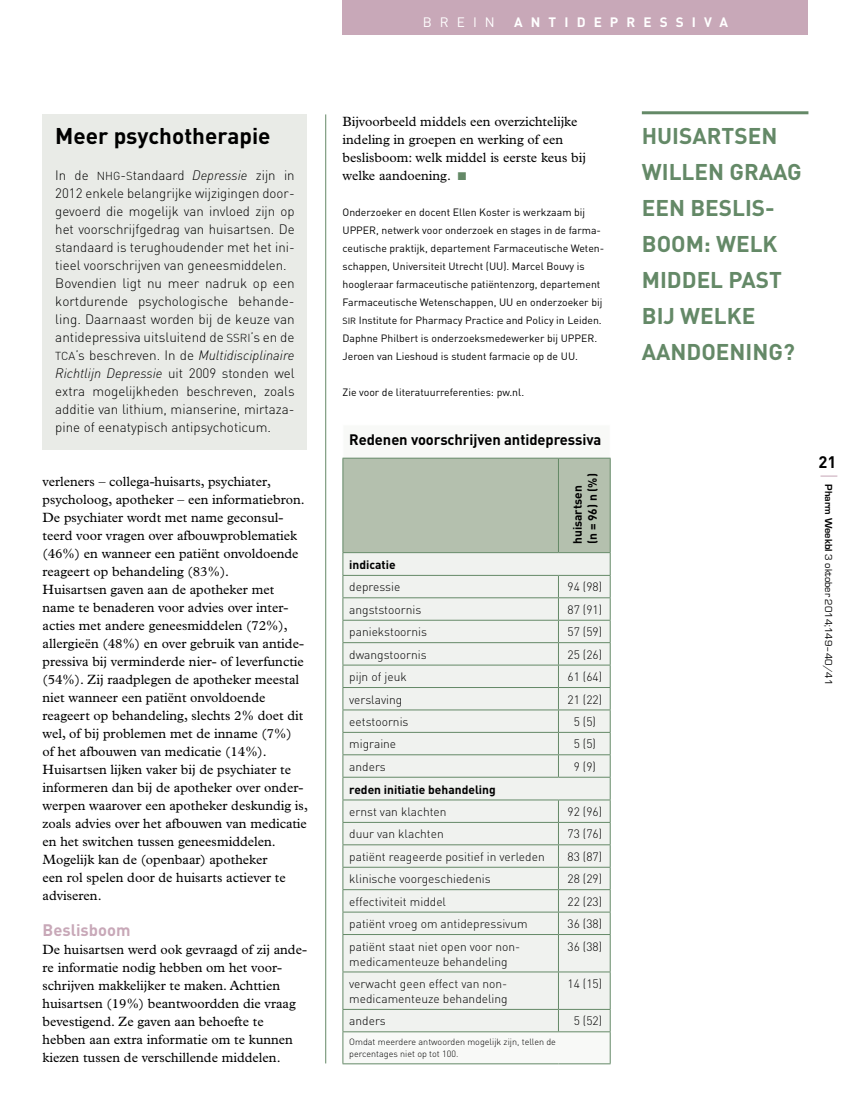
<style>
.page{position:relative;width:851px;height:1106px;background:#fff}
.page>*{position:absolute;margin:0;border:0;box-sizing:border-box;transform-origin:0 0}
.t1{font:700 22.5px/36px "DIN";color:#648967}
.t2{font:700 22.5px "DIN";color:#000}
.t3{font:700 16.5px "DIN";color:#c8a8b8}
.t4{font:700 16.5px "DIN";color:#000}
.t5{font:700 15px "DIN";letter-spacing:-.005em;color:#000}
.t6{font:13.5px/18px "Plantin Std";color:#000}
.t7{font:300 13.5px/18px "DIN";color:#000}
.t8{font:700 13.5px "DIN";letter-spacing:.6em;color:#fff}
.t9{font:13.5px "DIN";letter-spacing:.6em;color:#fff}
.t10{font:300 12px/15px "DIN";color:#000}
.t11{font:700 12px/15px "DIN";color:#000}
.t12{font:10.5px/18px "DIN";color:#000}
.t13{font:10.5px "Eurostile";color:#000}
.t14{font:300 9px/12px "DIN";color:#000}
.s1{font-family:"DIN Light SC850";font-weight:400;font-size:11.55px}
.s2{font-family:"DIN Light SC850";font-weight:400}
.s3{font-style:italic}
.s4{color:#648967}
.s5{font-family:"DIN Regular SC850";font-size:8.85px}
.s6{font-family:"DIN";font-weight:300;font-size:19.5px;color:#c8a8b8}
.s7{font-weight:700}
</style>
<div class="page">
<div style="left:342px;top:0;width:466px;height:34px;background:#c8a8b8"></div>
<div style="left:43px;top:114px;width:264px;height:336px;background:#e9ebe7"></div>
<hr style="left:641px;top:111px;width:167px;height:3px;background:#648967">
<div style="left:343px;top:935px;width:266px;height:96px;background:#f0f2ef"></div>
<hr style="left:342px;top:934px;width:216px;height:1px;background:#648967">
<hr style="left:558px;top:934px;width:52px;height:1px;background:#648967">
<hr style="left:558px;top:934px;width:1px;height:37px;background:#648967">
<hr style="left:342px;top:971px;width:216px;height:1px;background:#648967">
<hr style="left:558px;top:971px;width:52px;height:1px;background:#648967">
<hr style="left:558px;top:972px;width:1px;height:37px;background:#648967">
<hr style="left:342px;top:1009px;width:216px;height:1px;background:#648967">
<hr style="left:558px;top:1009px;width:52px;height:1px;background:#648967">
<svg style="left:558px;top:1009px;width:1px;height:22px"></svg>
<hr style="left:342px;top:934px;width:1px;height:37px;background:#648967">
<hr style="left:609px;top:934px;width:1px;height:37px;background:#648967">
<hr style="left:342px;top:972px;width:1px;height:37px;background:#648967">
<hr style="left:609px;top:972px;width:1px;height:37px;background:#648967">
<svg style="left:342px;top:1009px;width:1px;height:22px"></svg>
<svg style="left:609px;top:1009px;width:1px;height:22px"></svg>
<hr style="left:342px;top:1031px;width:216px;height:1px;background:#648967">
<hr style="left:342px;top:1032px;width:1px;height:31px;background:#648967">
<hr style="left:558px;top:1031px;width:52px;height:1px;background:#648967">
<hr style="left:609px;top:1032px;width:1px;height:31px;background:#648967">
<hr style="left:342px;top:1063px;width:216px;height:1px;background:#648967">
<hr style="left:558px;top:1063px;width:52px;height:1px;background:#648967">
<svg style="left:342px;top:458px;width:268px;height:476px"></svg>
<hr style="left:342px;top:799px;width:216px;height:1px;background:#648967">
<hr style="left:558px;top:799px;width:52px;height:1px;background:#648967">
<hr style="left:325px;top:114px;width:1px;height:949px;background:#648967">
<p class="t9" style="left:422px;top:14px;width:74px">BREIN</p>
<p class="t8" style="left:514px;top:13px;width:215px">ANTIDEPRESSIVA</p>
<h1 class="t2" style="left:55px;top:121px;width:217px">Meer psychotherapie</h1>
<p class="t7" style="left:55px;top:166px;width:241px">In de <span class="s1">NHG</span><span class="s2">-</span><span class="s1">S</span>tandaard <span class="s3">Depressie</span> zijn in 2012 enkele belangrijke wijzigingen door&shy;gevoerd die mogelijk van invloed zijn op het voorschrijfgedrag van huisartsen. De standaard is terughoudender met het ini&shy;tieel voorschrijven van geneesmiddelen.<br>Bovendien ligt nu meer nadruk op een kortdurende psychologische behande&shy;ling. Daarnaast worden bij de keuze van antidepressiva uitsluitend de <span class="s1">SSRI</span>’s en de <span class="s1">TCA</span>’s beschreven. In de <span class="s3">Multidisciplinaire Richtlijn Depressie</span> uit 2009 stonden wel extra mogelijkheden beschreven, zoals additie van lithium, mianserine, mirtaza&shy;pine of eenatypisch antipsychoticum.</p>
<p class="t6" style="left:43px;top:473px;width:267px">verleners – collega-huisarts, psychiater, psycholoog, apotheker – een informatiebron.<br>De psychiater wordt met name geconsul&shy;teerd voor vragen over afbouwproblematiek (46%) en wanneer een patiënt onvoldoende reageert op behandeling (83%).<br>Huisartsen gaven aan de apotheker met name te benaderen voor advies over inter&shy;acties met andere geneesmiddelen (72%), allergieën (48%) en over gebruik van antide&shy;pressiva bij verminderde nier- of leverfunctie (54%). Zij raadplegen de apotheker meestal niet wanneer een patiënt onvoldoende reageert op behandeling, slechts 2% doet dit wel, of bij problemen met de inname (7%)<br>of het afbouwen van medicatie (14%).<br>Huisartsen lijken vaker bij de psychiater te informeren dan bij de apotheker over onder&shy;werpen waarover een apotheker deskundig is, zoals advies over het afbouwen van medicatie en het switchen tussen geneesmiddelen.<br>Mogelijk kan de (openbaar) apotheker<br>een rol spelen door de huisarts actiever te adviseren.</p>
<p class="t3" style="left:43px;top:919px;width:89px">Beslisboom</p>
<p class="t6" style="left:43px;top:941px;width:266px">De huisartsen werd ook gevraagd of zij ande&shy;re informatie nodig hebben om het voor&shy;schrijven makkelijker te maken. Achttien huisartsen (19%) beantwoordden die vraag bevestigend. Ze gaven aan behoefte te hebben aan extra informatie om te kunnen kiezen tussen de verschillende middelen.</p>
<p class="t6" style="left:342px;top:113px;width:245px">Bijvoorbeeld middels een overzichtelijke indeling in groepen en werking of een beslisboom: welk middel is eerste keus bij welke aandoening. <span class="s4">■</span></p>
<p class="t12" style="left:342px;top:203px;width:263px">Onderzoeker en docent Ellen Koster is werkzaam bij UPPER, netwerk voor onderzoek en stages in de farma&shy;ceutische praktijk, departement Farmaceutische Weten&shy;schappen, Universiteit Utrecht (UU). Marcel Bouvy is hoogleraar farmaceutische patiëntenzorg, departement Farmaceutische Wetenschappen, UU en onderzoeker bij <span class="s5">sir</span> Institute for Pharmacy Practice and Policy in Leiden.<br>Daphne Philbert is onderzoeksmedewerker bij UPPER.<br>Jeroen van Lieshoud is student farmacie op de UU.</p>
<p class="t12" style="left:342px;top:383px;width:183px">Zie voor de literatuurreferenties: pw.nl.</p>
<p class="t5" style="left:349px;top:430px;width:253px">Redenen voorschrijven antidepressiva</p>
<p class="t11" style="left:569px;top:544px;width:72px;rotate:-90deg">huisartsen (n = 96) n (%)</p>
<p class="t11" style="left:349px;top:556px;width:48px">indicatie</p>
<p class="t10" style="left:349px;top:579px;width:53px">depressie</p>
<p class="t10" style="left:567px;top:579px;width:36px">94 (98)</p>
<p class="t10" style="left:349px;top:602px;width:73px">angststoornis</p>
<p class="t10" style="left:567px;top:602px;width:36px">87 (91)</p>
<p class="t10" style="left:349px;top:624px;width:79px">paniekstoornis</p>
<p class="t10" style="left:567px;top:624px;width:36px">57 (59)</p>
<p class="t10" style="left:349px;top:646px;width:79px">dwangstoornis</p>
<p class="t10" style="left:567px;top:646px;width:36px">25 (26)</p>
<p class="t10" style="left:349px;top:669px;width:59px">pijn of jeuk</p>
<p class="t10" style="left:567px;top:669px;width:36px">61 (64)</p>
<p class="t10" style="left:349px;top:691px;width:55px">verslaving</p>
<p class="t10" style="left:567px;top:691px;width:36px">21 (22)</p>
<p class="t10" style="left:349px;top:714px;width:61px">eetstoornis</p>
<p class="t10" style="left:573px;top:714px;width:24px">5 (5)</p>
<p class="t10" style="left:349px;top:736px;width:48px">migraine</p>
<p class="t10" style="left:573px;top:736px;width:24px">5 (5)</p>
<p class="t10" style="left:349px;top:759px;width:38px">anders</p>
<p class="t10" style="left:573px;top:759px;width:24px">9 (9)</p>
<p class="t11" style="left:349px;top:781px;width:148px">reden initiatie behandeling</p>
<p class="t10" style="left:349px;top:804px;width:99px">ernst van klachten</p>
<p class="t10" style="left:567px;top:804px;width:36px">92 (96)</p>
<p class="t10" style="left:349px;top:826px;width:96px">duur van klachten</p>
<p class="t10" style="left:567px;top:826px;width:36px">73 (76)</p>
<p class="t10" style="left:349px;top:849px;width:197px">patiënt reageerde positief in verleden</p>
<p class="t10" style="left:567px;top:849px;width:36px">83 (87)</p>
<p class="t10" style="left:349px;top:871px;width:143px">klinische voorgeschiedenis</p>
<p class="t10" style="left:567px;top:871px;width:36px">28 (29)</p>
<p class="t10" style="left:349px;top:893px;width:98px">effectiviteit middel</p>
<p class="t10" style="left:567px;top:893px;width:36px">22 (23)</p>
<p class="t10" style="left:349px;top:916px;width:180px">patiënt vroeg om antidepressivum</p>
<p class="t10" style="left:567px;top:916px;width:36px">36 (38)</p>
<p class="t10" style="left:349px;top:938px;width:172px">patiënt staat niet open voor non&shy;medicamenteuze behandeling</p>
<p class="t10" style="left:567px;top:938px;width:36px">36 (38)</p>
<p class="t10" style="left:349px;top:976px;width:160px">verwacht geen effect van non&shy;medicamenteuze behandeling</p>
<p class="t10" style="left:567px;top:976px;width:36px">14 (15)</p>
<p class="t10" style="left:349px;top:1013px;width:38px">anders</p>
<p class="t10" style="left:573px;top:1013px;width:30px">5 (52)</p>
<p class="t14" style="left:349px;top:1036px;width:208px">Omdat meerdere antwoorden mogelijk zijn, tellen de percentages niet op tot 100.</p>
<h1 class="t1" style="left:641px;top:117px;width:161px">HUISARTSEN<br>WILLEN GRAAG<br>EEN BESLIS-<br>BOOM: WELK<br>MIDDEL PAST<br>BIJ WELKE<br>AANDOENING?</h1>
<p class="t4" style="left:818px;top:451px;width:19px">21</p>
<p class="t13" style="left:834px;top:473px;width:213px;rotate:90deg"><span class="s6">|</span> <span class="s7">Pharm Weekbl</span> 3 oktober 2014;149–40/41</p>
</div>
